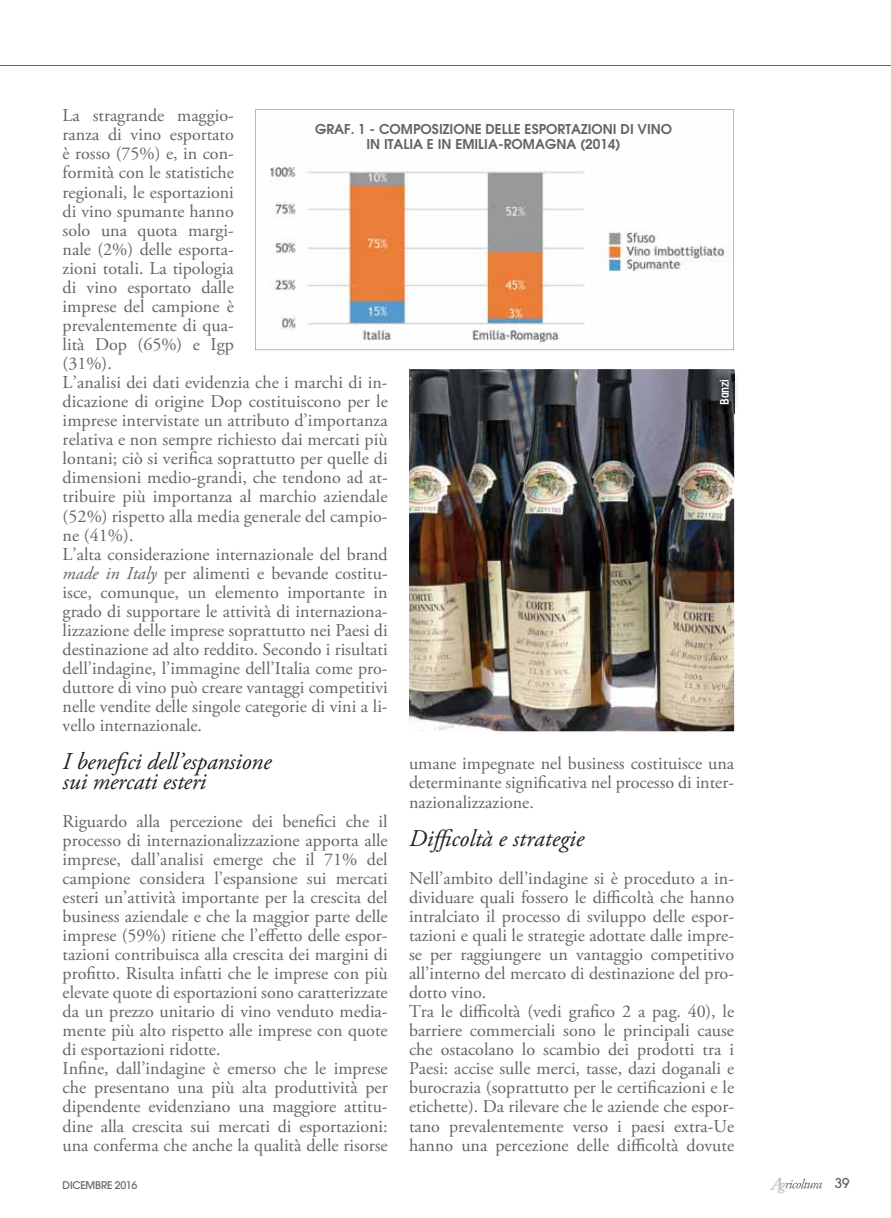
<style>
.page{position:relative;width:891px;height:1218px;background:#fff}
.page>*{position:absolute;margin:0;border:0;box-sizing:border-box;transform-origin:0 0}
.t1{font:italic 24px/19px "Adobe Garamond Pro";letter-spacing:-.01em;color:#231f20}
.t2{font:18px/19px "Adobe Garamond Pro";color:#636466}
.t3{font:600 13.5px/15px "Avant Garde";color:#636466;text-align:center}
.t4{font:500 13.5px "Avant Garde";color:#636466}
.t5{font:600 condensed 12px "Avant Garde";letter-spacing:-.03em;color:#fff}
.t6{font:500 10.5px "Avant Garde";letter-spacing:-.025em;color:#636466}
.s1{font-style:italic}
</style>
<div class="page">
<svg style="left:770px;top:1177px;width:52px;height:16px"></svg>
<hr style="left:0;top:65px;width:891px;height:1px;background:#636466">
<img style="left:409px;top:369px;width:325px;height:362px">
<img style="left:711px;top:371px;width:26px;height:42px">
<svg style="left:255px;top:110px;width:479px;height:240px"></svg>
<p class="t2" style="left:63px;top:107px;width:327px">La stragrande maggio-<br>ranza di vino esportato<br>è rosso (75%) e, in con-<br>formità con le statistiche<br>regionali, le esportazioni<br>di vino spumante hanno<br>solo una quota margi-<br>nale (2%) delle esporta-<br>zioni totali. La tipologia<br>di vino esportato dalle<br>imprese del campione è<br>prevalentemente di qua-<br>lità Dop (65%) e Igp<br>(31%).<br>L’analisi dei dati evidenzia che i marchi di in&shy;dicazione di origine Dop costituiscono per le imprese intervistate un attributo d’importanza relativa e non sempre richiesto dai mercati più lontani; ciò si verifica soprattutto per quelle di dimensioni medio-grandi, che tendono ad at&shy;tribuire più importanza al marchio aziendale (52%) rispetto alla media generale del campio&shy;ne (41%).<br>L’alta considerazione internazionale del brand <span class="s1">made in Italy</span> per alimenti e bevande costitu&shy;isce, comunque, un elemento importante in grado di supportare le attività di internaziona&shy;lizzazione delle imprese soprattutto nei Paesi di destinazione ad alto reddito. Secondo i risultati dell’indagine, l’immagine dell’Italia come pro&shy;duttore di vino può creare vantaggi competitivi nelle vendite delle singole categorie di vini a li&shy;vello internazionale.</p>
<h1 class="t1" style="left:63px;top:753px;width:210px">I benefici dell’espansione sui mercati esteri</h1>
<p class="t2" style="left:63px;top:812px;width:326px">Riguardo alla percezione dei benefici che il processo di internazionalizzazione apporta alle imprese, dall’analisi emerge che il 71% del campione considera l’espansione sui mercati esteri un’attività importante per la crescita del business aziendale e che la maggior parte delle imprese (59%) ritiene che l’effetto delle espor&shy;tazioni contribuisca alla crescita dei margini di profitto. Risulta infatti che le imprese con più elevate quote di esportazioni sono caratterizzate da un prezzo unitario di vino venduto media&shy;mente più alto rispetto alle imprese con quote di esportazioni ridotte.<br>Infine, dall’indagine è emerso che le imprese che presentano una più alta produttività per dipendente evidenziano una maggiore attitu&shy;dine alla crescita sui mercati di esportazioni: una conferma che anche la qualità delle risorse</p>
<p class="t3" style="left:315px;top:122px;width:358px">GRAF. 1 - COMPOSIZIONE DELLE ESPORTAZIONI DI VINO<br>IN ITALIA E IN EMILIA-ROMAGNA (2014)</p>
<p class="t5" style="left:720px;top:404px;width:27px;rotate:-90deg">Banzi</p>
<p class="t2" style="left:409px;top:754px;width:326px;text-align:justify">umane impegnate nel business costituisce una determinante significativa nel processo di inter&shy;nazionalizzazione.</p>
<h1 class="t1" style="left:409px;top:829px;width:177px">Difficoltà e strategie</h1>
<p class="t2" style="left:409px;top:869px;width:327px">Nell’ambito dell’indagine si è proceduto a in&shy;dividuare quali fossero le difficoltà che hanno intralciato il processo di sviluppo delle espor&shy;tazioni e quali le strategie adottate dalle impre&shy;se per raggiungere un vantaggio competitivo all’interno del mercato di destinazione del pro&shy;dotto vino.<br>Tra le difficoltà (vedi grafico 2 a pag. 40), le barriere commerciali sono le principali cause che ostacolano lo scambio dei prodotti tra i Paesi: accise sulle merci, tasse, dazi doganali e burocrazia (soprattutto per le certificazioni e le etichette). Da rilevare che le aziende che espor&shy;tano prevalentemente verso i paesi extra-Ue hanno una percezione delle difficoltà dovute</p>
<p class="t6" style="left:63px;top:1180px;width:76px">DICEMBRE 2016</p>
<p class="t4" style="left:835px;top:1177px;width:16px">39</p>
</div>
